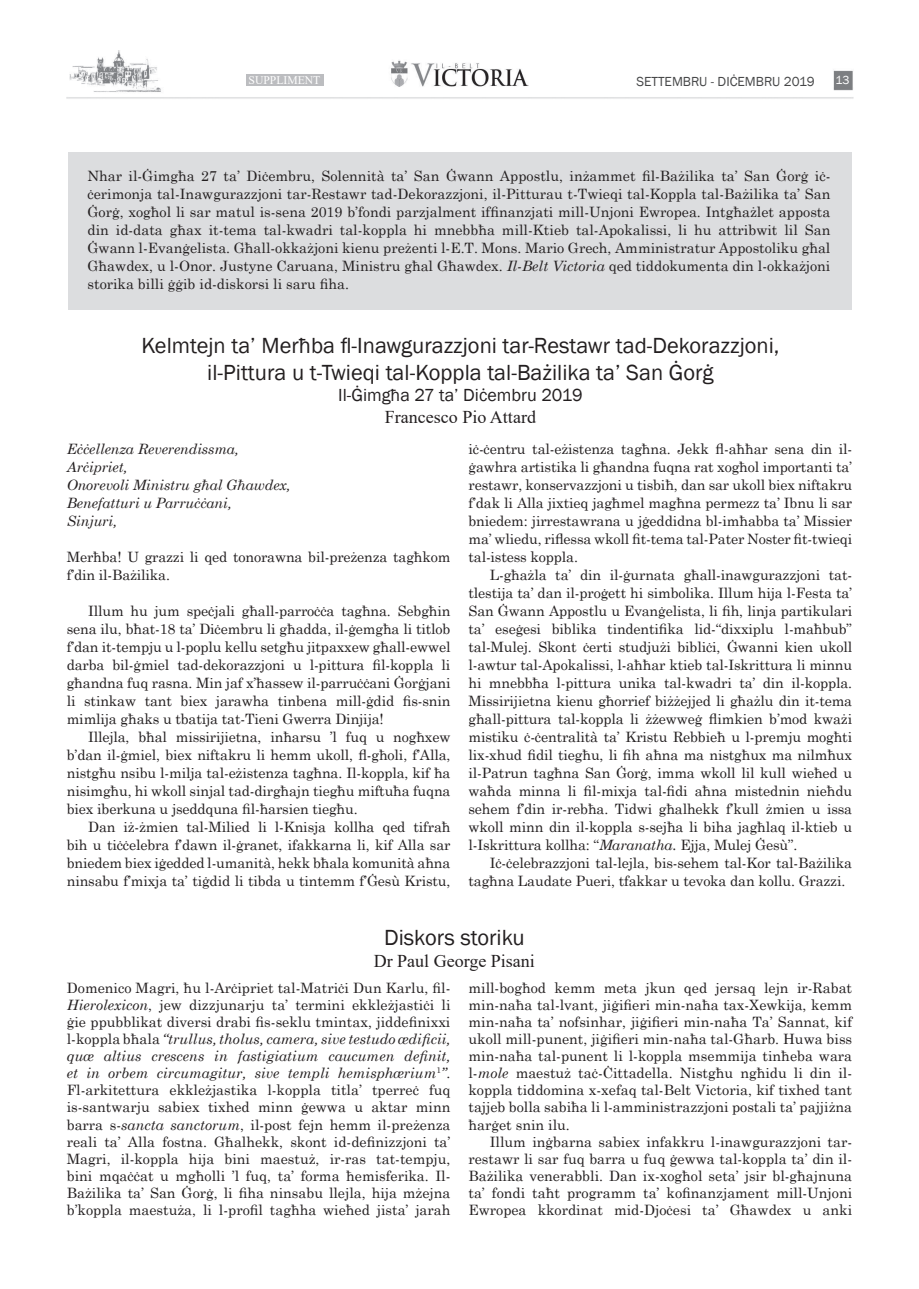
<style>
.page{position:relative;width:919px;height:1289px;background:#fff}
.page>*{position:absolute;margin:0;border:0;box-sizing:border-box;transform-origin:0 0}
.t1{font:22.5px/27px "Franklin Gothic";color:#231f20;text-align:center}
.t2{font:18px "Times New Roman";color:#231f20}
.t3{font:18px "Franklin Gothic";color:#231f20}
.t4{font:14.25px/18px "Century Schoolbook";letter-spacing:-.01em;color:#231f20;text-align:justify}
.t5{font:italic 14.25px/18px "Century Schoolbook";letter-spacing:-.01em;color:#231f20}
.t6{font:13.5px "Franklin Gothic";color:#464748}
.t7{font:12px "Franklin Gothic";color:#fff}
.t8{font:11.7px "Times New Roman";color:#fff}
.s1{font-style:italic}
</style>
<div class="page">
<img style="left:67px;top:50px;width:786px;height:49px">
<div style="left:68px;top:153px;width:784px;height:157px;background:#dcdddf"></div>
<div style="left:246px;top:75px;width:77px;height:11px;background:#bcbdc0"></div>
<p class="t8" style="left:248px;top:72px;width:73px">SUPPLIMENT</p>
<p class="t6" style="left:636px;top:74px;width:180px">SETTEMBRU - DIĊEMBRU 2019</p>
<p class="t7" style="left:835px;top:72px;width:15px">13</p>
<p class="t4" style="left:87px;top:165px;width:744px">Nhar il-Ġimgħa 27 ta’ Diċembru, Solennità ta’ San Ġwann Appostlu, inżammet fil-Bażilika ta’ San Ġorġ iċ&shy;ċerimonja tal-Inawgurazzjoni tar-Restawr tad-Dekorazzjoni, il-Pitturau t-Twieqi tal-Koppla tal-Bażilika ta’ San Ġorġ, xogħol li sar matul is-sena 2019 b’fondi parzjalment iffinanzjati mill-Unjoni Ewropea. Intgħażlet apposta din id-data għax it-tema tal-kwadri tal-koppla hi mnebbħa mill-Ktieb tal-Apokalissi, li hu attribwit lil San Ġwann l-Evanġelista. Għall-okkażjoni kienu preżenti l-E.T. Mons. Mario Grech, Amministratur Appostoliku għal Għawdex, u l-Onor. Justyne Caruana, Ministru għal Għawdex. <span class="s1">Il-Belt Victoria</span> qed tiddokumenta din l-okkażjoni storika billi ġġib id-diskorsi li saru fiha.</p>
<h1 class="t1" style="left:141px;top:332px;width:639px">Kelmtejn ta’ Merħba fl-Inawgurazzjoni tar-Restawr tad-Dekorazzjoni, il-Pittura u t-Twieqi tal-Koppla tal-Bażilika ta’ San Ġorġ</h1>
<p class="t3" style="left:338px;top:384px;width:246px">Il-Ġimgħa 27 ta’ Diċembru 2019</p>
<p class="t2" style="left:385px;top:404px;width:152px">Francesco Pio Attard</p>
<p class="t4" style="left:468px;top:439px;width:385px">iċ-ċentru tal-eżistenza tagħna. Jekk fl-aħħar sena din il&shy;ġawhra artistika li għandna fuqna rat xogħol importanti ta’ restawr, konservazzjoni u tisbiħ, dan sar ukoll biex niftakru f’dak li Alla jixtieq jagħmel magħna permezz ta’ Ibnu li sar bniedem: jirrestawrana u jġeddidna bl-imħabba ta’ Missier ma’ wliedu, riflessa wkoll fit-tema tal-Pater Noster fit-twieqi tal-istess koppla.</p>
<p class="t4" style="left:468px;top:565px;width:385px;text-indent:21px">L-għażla ta’ din il-ġurnata għall-inawgurazzjoni tat&shy;tlestija ta’ dan il-proġett hi simbolika. Illum hija l-Festa ta’ San Ġwann Appostlu u Evanġelista, li fih, linja partikulari ta’ eseġesi biblika tindentifika lid-“dixxiplu l-maħbub” tal-Mulej. Skont ċerti studjużi bibliċi, Ġwanni kien ukoll l-awtur tal-Apokalissi, l-aħħar ktieb tal-Iskrittura li minnu hi mnebbħa l-pittura unika tal-kwadri ta’ din il-koppla.<br>Missirijietna kienu għorrief biżżejjed li għażlu din it-tema għall-pittura tal-koppla li żżewweġ flimkien b’mod kważi mistiku ċ-ċentralità ta’ Kristu Rebbieħ u l-premju mogħti lix-xhud fidil tiegħu, li fih aħna ma nistgħux ma nilmħux il-Patrun tagħna San Ġorġ, imma wkoll lil kull wieħed u waħda minna li fil-mixja tal-fidi aħna mistednin nieħdu sehem f’din ir-rebħa. Tidwi għalhekk f’kull żmien u issa wkoll minn din il-koppla s-sejħa li biha jagħlaq il-ktieb u l-Iskrittura kollha: “<span class="s1">Maranatha.</span> Ejja, Mulej Ġesù”.</p>
<p class="t4" style="left:468px;top:853px;width:385px;text-indent:21px">Iċ-ċelebrazzjoni tal-lejla, bis-sehem tal-Kor tal-Bażilika tagħna Laudate Pueri, tfakkar u tevoka dan kollu. Grazzi.</p>
<p class="t5" style="left:67px;top:439px;width:225px">Eċċellenza Reverendissma,<br>Arċipriet,<br>Onorevoli Ministru għal Għawdex,<br>Benefatturi u Parruċċani,<br>Sinjuri,</p>
<p class="t4" style="left:67px;top:547px;width:385px">Merħba! U grazzi li qed tonorawna bil-preżenza tagħkom f’din il-Bażilika.</p>
<p class="t4" style="left:67px;top:601px;width:385px;text-indent:21px">Illum hu jum speċjali għall-parroċċa tagħna. Sebgħin sena ilu, bħat-18 ta’ Diċembru li għadda, il-ġemgħa li titlob f’dan it-tempju u l-poplu kellu setgħu jitpaxxew għall-ewwel darba bil-ġmiel tad-dekorazzjoni u l-pittura fil-koppla li għandna fuq rasna. Min jaf x’ħassew il-parruċċani Ġorġjani li stinkaw tant biex jarawha tinbena mill-ġdid fis-snin mimlija għaks u tbatija tat-Tieni Gwerra Dinjija!</p>
<p class="t4" style="left:67px;top:727px;width:385px;text-indent:21px">Illejla, bħal missirijietna, inħarsu ’l fuq u nogħxew b’dan il-ġmiel, biex niftakru li hemm ukoll, fl-għoli, f’Alla, nistgħu nsibu l-milja tal-eżistenza tagħna. Il-koppla, kif ħa nisimgħu, hi wkoll sinjal tad-dirgħajn tiegħu miftuħa fuqna biex iberkuna u jseddquna fil-ħarsien tiegħu.</p>
<p class="t4" style="left:67px;top:816px;width:385px;text-indent:21px">Dan iż-żmien tal-Milied li l-Knisja kollha qed tifraħ bih u tiċċelebra f’dawn il-ġranet, ifakkarna li, kif Alla sar bniedem biex iġedded l-umanità, hekk bħala komunità aħna ninsabu f’mixja ta’ tiġdid li tibda u tintemm f’Ġesù Kristu,</p>
<h1 class="t1" style="left:384px;top:924px;width:142px">Diskors storiku</h1>
<p class="t2" style="left:374px;top:948px;width:163px">Dr Paul George Pisani</p>
<p class="t4" style="left:67px;top:977px;width:385px;line-height:17.1px">Domenico Magri, ħu l-Arċipriet tal-Matriċi Dun Karlu, fil-<span class="s1">Hierolexicon</span>, jew dizzjunarju ta’ termini ekkleżjastiċi li ġie ppubblikat diversi drabi fis-seklu tmintax, jiddefinixxi l-koppla bħala <span class="s1">“trullus, tholus, camera, sive testudo ædificii, quæ altius crescens in fastigiatium caucumen definit, et in orbem circumagitur, sive templi hemisphærium</span><sup>1</sup><span class="s1">”</span>.<br>Fl-arkitettura ekkleżjastika l-koppla titla’ tperreċ fuq is-santwarju sabiex tixhed minn ġewwa u aktar minn barra s-<span class="s1">sancta sanctorum</span>, il-post fejn hemm il-preżenza reali ta’ Alla fostna. Għalhekk, skont id-definizzjoni ta’ Magri, il-koppla hija bini maestuż, ir-ras tat-tempju, bini mqaċċat u mgħolli ’l fuq, ta’ forma ħemisferika. Il-Bażilika ta’ San Ġorġ, li fiha ninsabu llejla, hija mżejna b’koppla maestuża, li l-profil tagħha wieħed jista’ jarah</p>
<p class="t4" style="left:468px;top:977px;width:385px;line-height:17.1px">mill-bogħod kemm meta jkun qed jersaq lejn ir-Rabat min-naħa tal-lvant, jiġifieri min-naħa tax-Xewkija, kemm min-naħa ta’ nofsinhar, jiġifieri min-naħa Ta’ Sannat, kif ukoll mill-punent, jiġifieri min-naħa tal-Għarb. Huwa biss min-naħa tal-punent li l-koppla msemmija tinħeba wara l-<span class="s1">mole</span> maestuż taċ-Ċittadella. Nistgħu ngħidu li din il&shy;koppla tiddomina x-xefaq tal-Belt Victoria, kif tixhed tant tajjeb bolla sabiħa li l-amministrazzjoni postali ta’ pajjiżna ħarġet snin ilu.</p>
<p class="t4" style="left:468px;top:1131px;width:385px;line-height:17.1px;text-indent:21px">Illum inġbarna sabiex infakkru l-inawgurazzjoni tar&shy;restawr li sar fuq barra u fuq ġewwa tal-koppla ta’ din il-Bażilika venerabbli. Dan ix-xogħol seta’ jsir bl-għajnuna ta’ fondi taħt programm ta’ kofinanzjament mill-Unjoni Ewropea kkordinat mid-Djoċesi ta’ Għawdex u anki</p>
</div>
